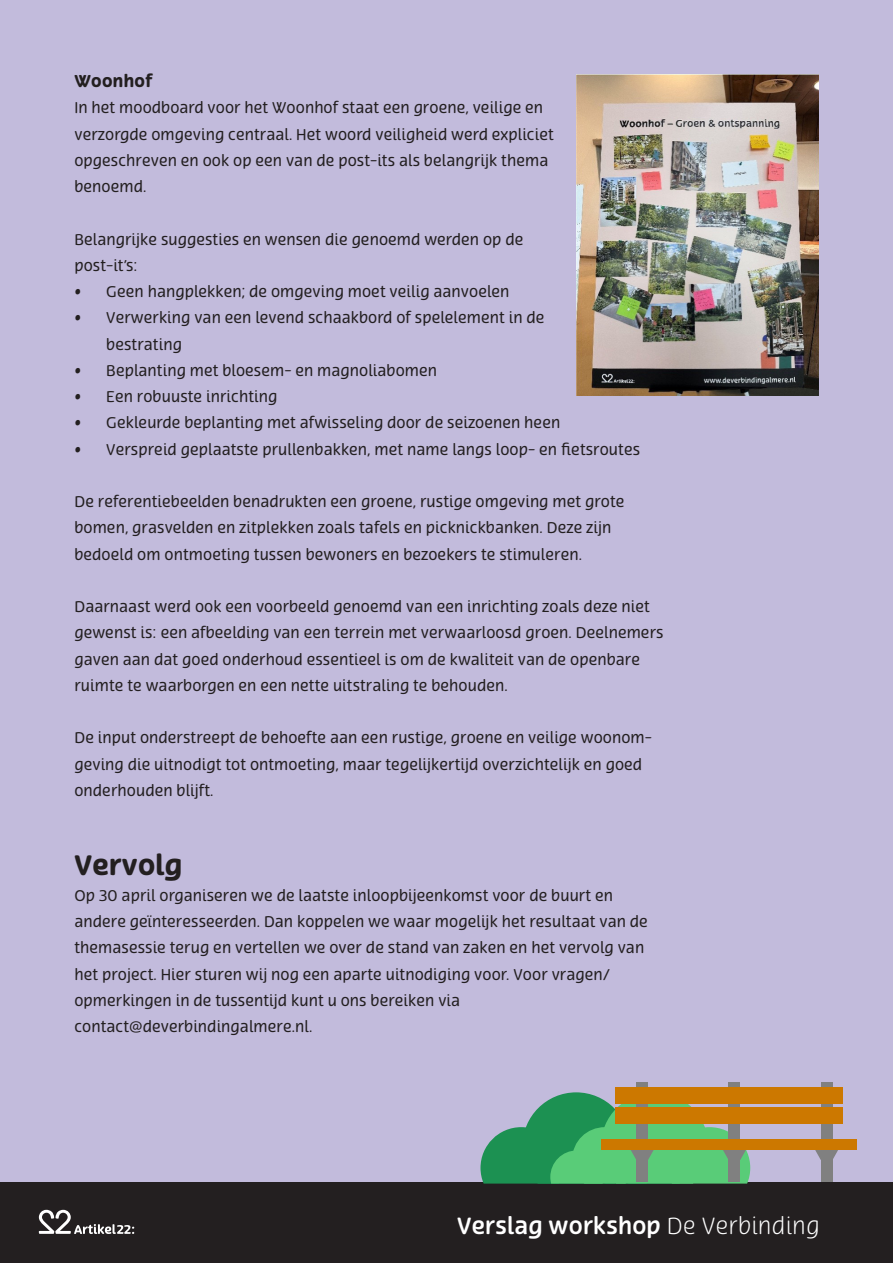
<style>
.page{position:relative;width:893px;height:1263px;background:#fff}
.page>*{position:absolute;margin:0;border:0;box-sizing:border-box;transform-origin:0 0}
.kopje{font:700 27px "Terfens";letter-spacing:.01em;color:#231f20}
.t1{font:500 22.5px "Terfens";letter-spacing:.01em;color:#fff}
.tussenkopje{font:700 16.5px "Terfens";letter-spacing:.02em;color:#231f20}
.brood{font:15px/26.2px "Terfens";letter-spacing:.005em;color:#231f20}
.s1{font-weight:300}
</style>
<div class="page">
<div style="left:0;top:0;width:893px;height:1182px;background:#c2bbdc"></div>
<div style="left:0;top:1182px;width:893px;height:81px;background:#231f20"></div>
<svg style="left:39px;top:1210px;width:95px;height:24px"></svg>
<div style="left:636px;top:1082px;width:12px;height:100px;background:#808080"></div>
<svg style="left:815px;top:1150px;width:23px;height:10px"></svg>
<div style="left:821px;top:1082px;width:11px;height:100px;background:#808080"></div>
<svg style="left:480px;top:1092px;width:270px;height:91px"></svg>
<div style="left:728px;top:1082px;width:12px;height:100px;background:#808080"></div>
<div style="left:615px;top:1087px;width:228px;height:16px;background:#cc7800"></div>
<div style="left:615px;top:1107px;width:228px;height:17px;background:#cc7800"></div>
<div style="left:601px;top:1140px;width:256px;height:10px;background:#cc7800"></div>
<img style="left:577px;top:74px;width:242px;height:321px">
<p class="tussenkopje" style="left:74px;top:71px;width:80px">Woonhof</p>
<p class="brood" style="left:74px;top:95px;width:481px">In het moodboard voor het Woonhof staat een groene, veilige en verzorgde omgeving centraal. Het woord veiligheid werd expliciet opgeschreven en ook op een van de post-its als belangrijk thema benoemd.</p>
<p class="brood" style="left:74px;top:226px;width:450px">Belangrijke suggesties en wensen die genoemd werden op de post-it’s:</p>
<p class="brood" style="left:74px;top:279px;width:437px">• Geen hangplekken; de omgeving moet veilig aanvoelen</p>
<p class="brood" style="left:106px;top:305px;width:440px;text-indent:-32px">• Verwerking van een levend schaakbord of spelelement in de bestrating</p>
<p class="brood" style="left:74px;top:358px;width:364px">• Beplanting met bloesem- en magnoliabomen</p>
<p class="brood" style="left:74px;top:384px;width:204px">• Een robuuste inrichting</p>
<p class="brood" style="left:74px;top:410px;width:487px">• Gekleurde beplanting met afwisseling door de seizoenen heen</p>
<p class="brood" style="left:74px;top:436px;width:567px">• Verspreid geplaatste prullenbakken, met name langs loop- en fietsroutes</p>
<p class="brood" style="left:74px;top:489px;width:552px">De referentiebeelden benadrukten een groene, rustige omgeving met grote bomen, grasvelden en zitplekken zoals tafels en picknickbanken. Deze zijn bedoeld om ontmoeting tussen bewoners en bezoekers te stimuleren.</p>
<p class="brood" style="left:74px;top:594px;width:591px">Daarnaast werd ook een voorbeeld genoemd van een inrichting zoals deze niet gewenst is: een afbeelding van een terrein met verwaarloosd groen. Deelnemers gaven aan dat goed onderhoud essentieel is om de kwaliteit van de openbare ruimte te waarborgen en een nette uitstraling te behouden.</p>
<p class="brood" style="left:74px;top:725px;width:579px">De input onderstreept de behoefte aan een rustige, groene en veilige woonom&shy;geving die uitnodigt tot ontmoeting, maar tegelijkertijd overzichtelijk en goed onderhouden blijft.</p>
<p class="kopje" style="left:74px;top:848px;width:109px">Vervolg</p>
<p class="brood" style="left:74px;top:883px;width:575px">Op 30 april organiseren we de laatste inloopbijeenkomst voor de buurt en andere geïnteresseerden. Dan koppelen we waar mogelijk het resultaat van de themasessie terug en vertellen we over de stand van zaken en het vervolg van het project. Hier sturen wij nog een aparte uitnodiging voor. Voor vragen/ opmerkingen in de tussentijd kunt u ons bereiken via contact@deverbindingalmere.nl.</p>
<h2 class="t1" style="left:457px;top:1212px;width:364px">Verslag workshop <span class="s1">De Verbinding</span></h2>
</div>
